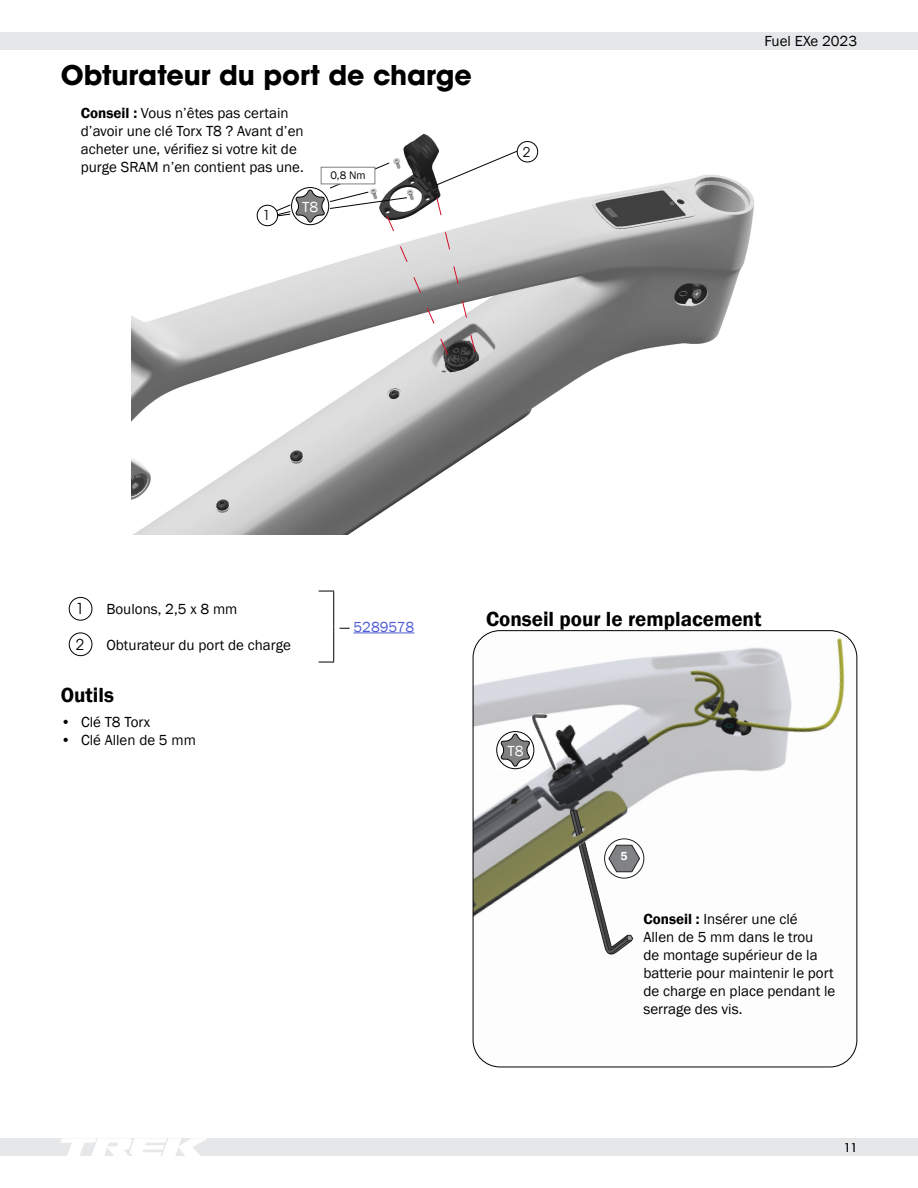
<style>
.page{position:relative;width:918px;height:1188px;background:#fff}
.page>*{position:absolute;margin:0;border:0;box-sizing:border-box;transform-origin:0 0}
.Section_Head{font:700 27px "ITC Avant Garde Pro";color:#000}
.Subhead1{font:600 21px "Franklin Gothic";color:#000}
.Table_Cell_Left{font:15px/18px "Franklin Gothic";color:#000}
.Table_Cell_Left-2{font:15px "Franklin Gothic";color:#4f5cd6}
.t1{font:15px "Franklin Gothic";color:#fff}
.Callout_Number_Black{font:15px "ITC Avant Garde Pro";color:#000}
.t2{font:13.5px "ITC Avant Garde Pro";color:#000}
.t3{font:500 12px "ITC Avant Garde Pro";color:#000}
.t4{font:600 12px "Franklin Gothic";color:#fff}
.t5{font:11.25px "Franklin Gothic";color:#000}
.s1{font-weight:600}
.s2{color:#000}
</style>
<div class="page">
<div style="left:0;top:32px;width:918px;height:17px;background:#e6e7e9"></div>
<div style="left:0;top:1139px;width:918px;height:17px;background:#e6e7e9"></div>
<svg style="left:61px;top:1139px;width:145px;height:17px"></svg>
<img style="left:132px;top:134px;width:622px;height:401px">
<div style="left:517px;top:142px;width:21px;height:20px;background:#fff;border-radius:50%"></div>
<div style="left:517px;top:141px;width:21px;height:21px;border:1px solid #000;border-radius:50%"></div>
<svg style="left:257px;top:205px;width:21px;height:21px"></svg>
<div style="left:257px;top:205px;width:21px;height:21px;border:1px solid #000;border-radius:50%"></div>
<svg style="left:261px;top:150px;width:257px;height:205px"></svg>
<svg style="left:319px;top:662px;width:15px;height:1px"></svg>
<svg style="left:319px;top:591px;width:14px;height:1px"></svg>
<hr style="left:333px;top:591px;width:1px;height:36px;background:#000">
<hr style="left:333px;top:627px;width:1px;height:35px;background:#000">
<div style="left:69px;top:597px;width:23px;height:24px;border:1px solid #000;border-radius:50%"></div>
<hr style="left:353px;top:633px;width:61px;height:1px;background:#4f5cd6">
<div style="left:69px;top:633px;width:23px;height:23px;border:1px solid #000;border-radius:50%"></div>
<img style="left:473px;top:631px;width:384px;height:436px">
<img style="left:530px;top:713px;width:27px;height:58px">
<svg style="left:495px;top:730px;width:40px;height:40px"></svg>
<svg style="left:605px;top:839px;width:39px;height:39px"></svg>
<div style="left:604px;top:839px;width:40px;height:39px;border:1px solid #231f20;border-radius:50%"></div>
<svg style="left:570px;top:810px;width:70px;height:145px"></svg>
<p class="Section_Head" style="left:61px;top:57px;width:413px">Obturateur du port de charge</p>
<p class="Table_Cell_Left" style="left:81px;top:105px;width:225px"><span class="s1">Conseil :</span> Vous n’êtes pas certain d’avoir une clé Torx T8 ? Avant d’en acheter une, vérifiez si votre kit de purge SRAM n’en contient pas une.</p>
<p class="t2" style="left:263px;top:207px;width:9px">1</p>
<p class="t1" style="left:302px;top:198px;width:18px">T8</p>
<p class="t5" style="left:330px;top:168px;width:37px">0,8 Nm</p>
<p class="t2" style="left:523px;top:143px;width:9px">2</p>
<p class="Table_Cell_Left" style="left:765px;top:32px;width:94px">Fuel EXe 2023</p>
<p class="Callout_Number_Black" style="left:76px;top:600px;width:10px">1</p>
<p class="Table_Cell_Left" style="left:106px;top:600px;width:132px">Boulons, 2,5 x 8 mm</p>
<p class="Callout_Number_Black" style="left:76px;top:635px;width:10px">2</p>
<p class="Table_Cell_Left" style="left:106px;top:636px;width:186px">Obturateur du port de charge</p>
<p class="Subhead1" style="left:61px;top:682px;width:55px">Outils</p>
<p class="Table_Cell_Left" style="left:61px;top:713px;width:91px">• Clé T8 Torx</p>
<p class="Table_Cell_Left" style="left:61px;top:731px;width:137px">• Clé Allen de 5 mm</p>
<p class="Table_Cell_Left-2" style="left:340px;top:617px;width:76px"><span class="s2">—</span> 5289578</p>
<p class="Subhead1" style="left:486px;top:606px;width:277px">Conseil pour le remplacement</p>
<p class="t1" style="left:507px;top:742px;width:18px">T8</p>
<p class="t4" style="left:621px;top:849px;width:9px">5</p>
<p class="Table_Cell_Left" style="left:643px;top:911px;width:193px"><span class="s1">Conseil :</span> Insérer une clé<br>Allen de 5 mm dans le trou<br>de montage supérieur de la batterie pour maintenir le port de charge en place pendant le serrage des vis.</p>
<p class="t3" style="left:844px;top:1140px;width:15px">11</p>
</div>
